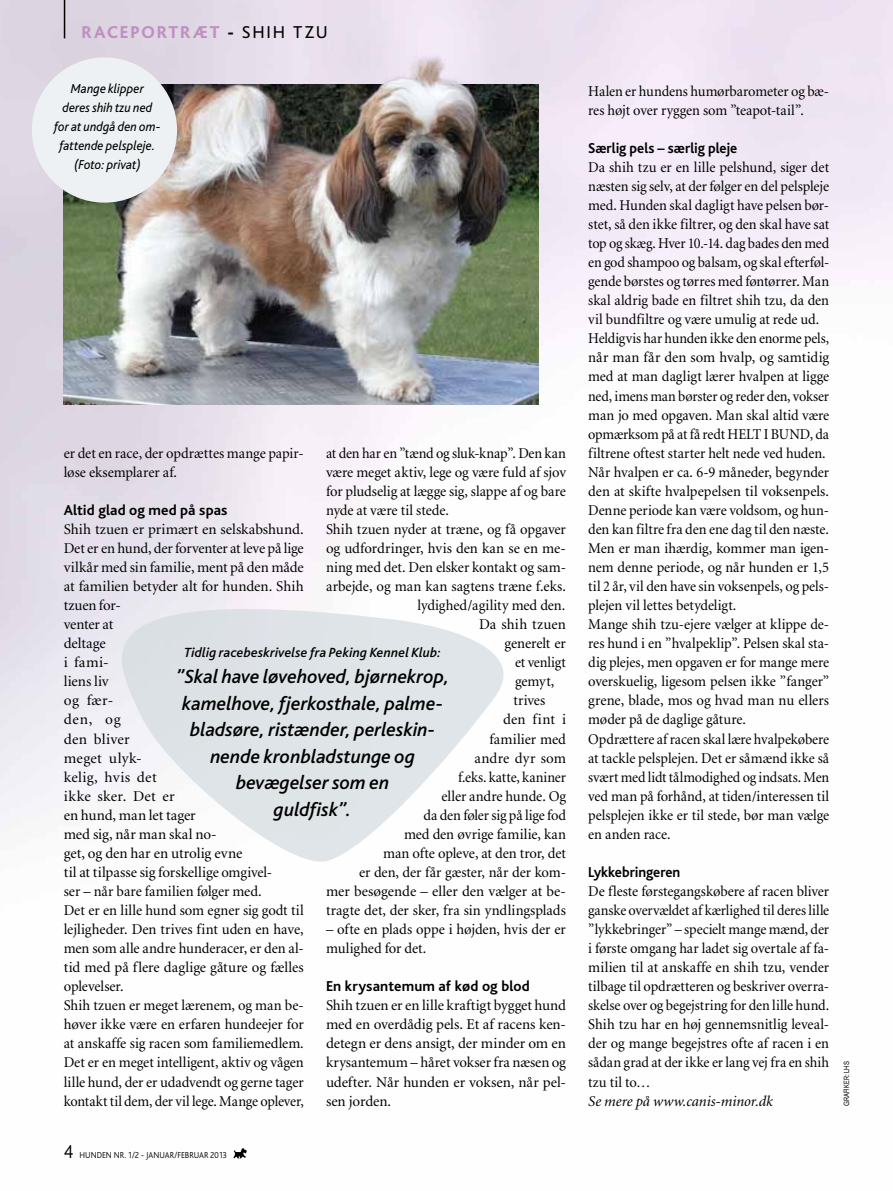
<style>
.page{position:relative;width:893px;height:1191px;background:#fff}
.page>*{position:absolute;margin:0;border:0;box-sizing:border-box;transform-origin:0 0}
.t1{font:italic 500 19.95px/26.5px "Bliss";color:#000;text-align:center}
.t2{font:800 18px "Bliss";letter-spacing:.105em;color:#c090c1}
.t3{font:15px/19px "Minion";letter-spacing:-.005em;color:#000}
.t4{font:15px/19px "Minion";letter-spacing:-.005em;color:#000;scale:.96 1}
.t5{font:15px "Minion";letter-spacing:-.005em;color:#000;scale:.95 1}
.t6{font:700 15px "Bliss";color:#000}
.t7{font:700 15px "Bliss";color:#000;scale:.96 1}
.t8{font:italic 15px "Minion";letter-spacing:-.005em;color:#000}
.t9{font:italic 500 13.95px "Bliss";letter-spacing:.01em;color:#000}
.t10{font:italic 13.5px/19px "Bliss";color:#000;text-align:center;scale:.95 1}
.t11{font:300 9px "Bliss";letter-spacing:.005em;color:#000;scale:.93 1}
.t12{font:7.5px "Akzidenz Grotesk BE";letter-spacing:.02em;color:#000;scale:.8 1}
.s1{color:#000}
.s2{font-weight:400;color:#000}
.s3{font-size:19.5px}
</style>
<div class="page">
<img style="left:0;top:0;width:893px;height:1159px">
<img style="left:64px;top:85px;width:475px;height:319px">
<img style="left:268px;top:47px;width:269px;height:149px">
<svg style="left:78px;top:579px;width:436px;height:290px;fill:#dfe5e8"></svg>
<hr style="left:64px;top:0;width:1px;height:38px;background:#000">
<div style="left:32px;top:57px;width:145px;height:146px;background:#eef1f3;border-radius:50%"></div>
<p class="t2" style="left:82px;top:23px;width:248px">RACEPORTRÆT <span class="s1">-</span> <span class="s2">SHIH TZU</span></p>
<p class="t10" style="left:54px;top:79px;width:114px">Mange klipper<br>deres shih tzu ned for at undgå den om&shy;fattende pelspleje. (Foto: privat)</p>
<p class="t3" style="left:64px;top:444px;width:241px">er det en race, der opdrættes mange papir&shy;løse eksemplarer af.</p>
<p class="t6" style="left:64px;top:502px;width:165px">Altid glad og med på spas</p>
<p class="t3" style="left:64px;top:520px;width:242px">Shih tzuen er primært en selskabshund.<br>Det er en hund, der forventer at leve på lige vilkår med sin familie, ment på den måde at familien betyder alt for hunden. Shih tzuen for-<br>venter at<br>deltage<br>i fami-<br>liens liv<br>og fær-<br>den, og<br>den bliver<br>meget ulyk-<br>kelig, hvis det<br>ikke sker. Det er<br>en hund, man let tager<br>med sig, når man skal no-<br>get, og den har en utrolig evne<br>til at tilpasse sig forskellige omgivel-<br>ser – når bare familien følger med.<br>Det er en lille hund som egner sig godt til lejligheder. Den trives fint uden en have, men som alle andre hunderacer, er den al&shy;tid med på flere daglige gåture og fælles oplevelser.<br>Shih tzuen er meget lærenem, og man be&shy;høver ikke være en erfaren hundeejer for at anskaffe sig racen som familiemedlem.<br>Det er en meget intelligent, aktiv og vågen lille hund, der er udadvendt og gerne tager kontakt til dem, der vil lege. Mange oplever,</p>
<p class="t5" style="left:326px;top:445px;width:254px">at den har en ”tænd og sluk-knap”. Den kan</p>
<p class="t3" style="left:326px;top:463px;width:242px">være meget aktiv, lege og være fuld af sjov</p>
<p class="t3" style="left:326px;top:482px;width:241px">for pludselig at lægge sig, slappe af og bare</p>
<p class="t3" style="left:326px;top:501px;width:125px">nyde at være til stede.</p>
<p class="t3" style="left:326px;top:520px;width:241px">Shih tzuen nyder at træne, og få opgaver</p>
<p class="t3" style="left:326px;top:539px;width:241px">og udfordringer, hvis den kan se en me-</p>
<p class="t3" style="left:326px;top:558px;width:242px">ning med det. Den elsker kontakt og sam-</p>
<p class="t3" style="left:326px;top:577px;width:241px">arbejde, og man kan sagtens træne f.eks.</p>
<p class="t3" style="left:417px;top:596px;width:149px">lydighed/agility med den.</p>
<p class="t3" style="left:479px;top:615px;width:88px">Da shih tzuen</p>
<p class="t3" style="left:504px;top:634px;width:63px">generelt er</p>
<p class="t5" style="left:515px;top:655px;width:55px">et venligt</p>
<p class="t3" style="left:515px;top:672px;width:41px">gemyt,</p>
<p class="t3" style="left:513px;top:691px;width:33px">trives</p>
<p class="t3" style="left:503px;top:710px;width:65px">den fint i</p>
<p class="t3" style="left:489px;top:730px;width:78px">familier med</p>
<p class="t3" style="left:474px;top:749px;width:93px">andre dyr som</p>
<p class="t5" style="left:458px;top:769px;width:115px">f.eks. katte, kaniner</p>
<p class="t3" style="left:441px;top:787px;width:126px">eller andre hunde. Og</p>
<p class="t4" style="left:423px;top:806px;width:150px">da den føler sig på lige fod</p>
<p class="t3" style="left:404px;top:825px;width:163px">med den øvrige familie, kan</p>
<p class="t3" style="left:383px;top:844px;width:184px">man ofte opleve, at den tror, det</p>
<p class="t3" style="left:359px;top:863px;width:209px">er den, der får gæster, når der kom-</p>
<p class="t3" style="left:326px;top:882px;width:241px">mer besøgende – eller den vælger at be-</p>
<p class="t3" style="left:326px;top:901px;width:241px">tragte det, der sker, fra sin yndlingsplads</p>
<p class="t3" style="left:326px;top:920px;width:241px">– ofte en plads oppe i højden, hvis der er mulighed for det.</p>
<p class="t6" style="left:326px;top:978px;width:205px">En krysantemum af kød og blod</p>
<p class="t3" style="left:326px;top:996px;width:241px;text-align:justify">Shih tzuen er en lille kraftigt bygget hund med en overdådig pels. Et af racens ken&shy;detegn er dens ansigt, der minder om en krysantemum – håret vokser fra næsen og udefter. Når hunden er voksen, når pel&shy;sen jorden.</p>
<p class="t9" style="left:184px;top:645px;width:258px">Tidlig racebeskrivelse fra Peking Kennel Klub:</p>
<h1 class="t1" style="left:176px;top:664px;width:275px">”Skal have løvehoved, bjørnekrop, kamelhove, fjerkosthale, palme&shy;bladsøre, ristænder, perleskin&shy;nende kronbladstunge og bevægelser som en<br>guldfisk”.</h1>
<p class="t11" style="left:64px;top:1150px;width:177px"><span class="s3">4</span> HUNDEN N R. 1/2 - JANUAR/FEBRUAR 2013</p>
<p class="t4" style="left:588px;top:82px;width:252px">Halen er hundens humørbarometer og bæ&shy;res højt over ryggen som ”teapot-tail”.</p>
<p class="t7" style="left:588px;top:140px;width:157px">Særlig pels – særlig pleje</p>
<p class="t3" style="left:588px;top:158px;width:242px">Da shih tzu er en lille pelshund, siger det næsten sig selv, at der følger en del pelspleje med. Hunden skal dagligt have pelsen bør&shy;stet, så den ikke filtrer, og den skal have sat top og skæg. Hver 10.-14. dag bades den med en god shampoo og balsam, og skal efterføl&shy;gende børstes og tørres med føntørrer. Man skal aldrig bade en filtret shih tzu, da den vil bundfiltre og være umulig at rede ud.<br>Heldigvis har hunden ikke den enorme pels, når man får den som hvalp, og samtidig med at man dagligt lærer hvalpen at ligge ned, imens man børster og reder den, vokser man jo med opgaven. Man skal altid være opmærksom på at få redt HELT I BUND, da filtrene oftest starter helt nede ved huden.<br>Når hvalpen er ca. 6-9 måneder, begynder den at skifte hvalpepelsen til voksenpels.<br>Denne periode kan være voldsom, og hun&shy;den kan filtre fra den ene dag til den næste.<br>Men er man ihærdig, kommer man igen&shy;nem denne periode, og når hunden er 1,5 til 2 år, vil den have sin voksenpels, og pels&shy;plejen vil lettes betydeligt.<br>Mange shih tzu-ejere vælger at klippe de&shy;res hund i en ”hvalpeklip”. Pelsen skal sta&shy;dig plejes, men opgaven er for mange mere overskuelig, ligesom pelsen ikke ”fanger” grene, blade, mos og hvad man nu ellers møder på de daglige gåture.<br>Opdrættere af racen skal lære hvalpekøbere at tackle pelsplejen. Det er såmænd ikke så svært med lidt tålmodighed og indsats. Men ved man på forhånd, at tiden/interessen til pelsplejen ikke er til stede, bør man vælge en anden race.</p>
<p class="t7" style="left:588px;top:864px;width:97px">Lykkebringeren</p>
<p class="t4" style="left:588px;top:882px;width:253px;text-align:justify">De fleste førstegangskøbere af racen bliver ganske overvældet af kærlighed til deres lille ”lykkebringer” – specielt mange mænd, der i første omgang har ladet sig overtale af fa&shy;milien til at anskaffe en shih tzu, vender tilbage til opdrætteren og beskriver overra&shy;skelse over og begejstring for den lille hund.<br>Shih tzu har en høj gennemsnitlig leveal&shy;der og mange begejstres ofte af racen i en sådan grad at der ikke er lang vej fra en shih tzu til to…</p>
<p class="t8" style="left:588px;top:1093px;width:186px">Se mere på www.canis-minor.dk</p>
<p class="t12" style="left:842px;top:1106px;width:57px;rotate:-90deg">GRAFIKER: LHS</p>
</div>
